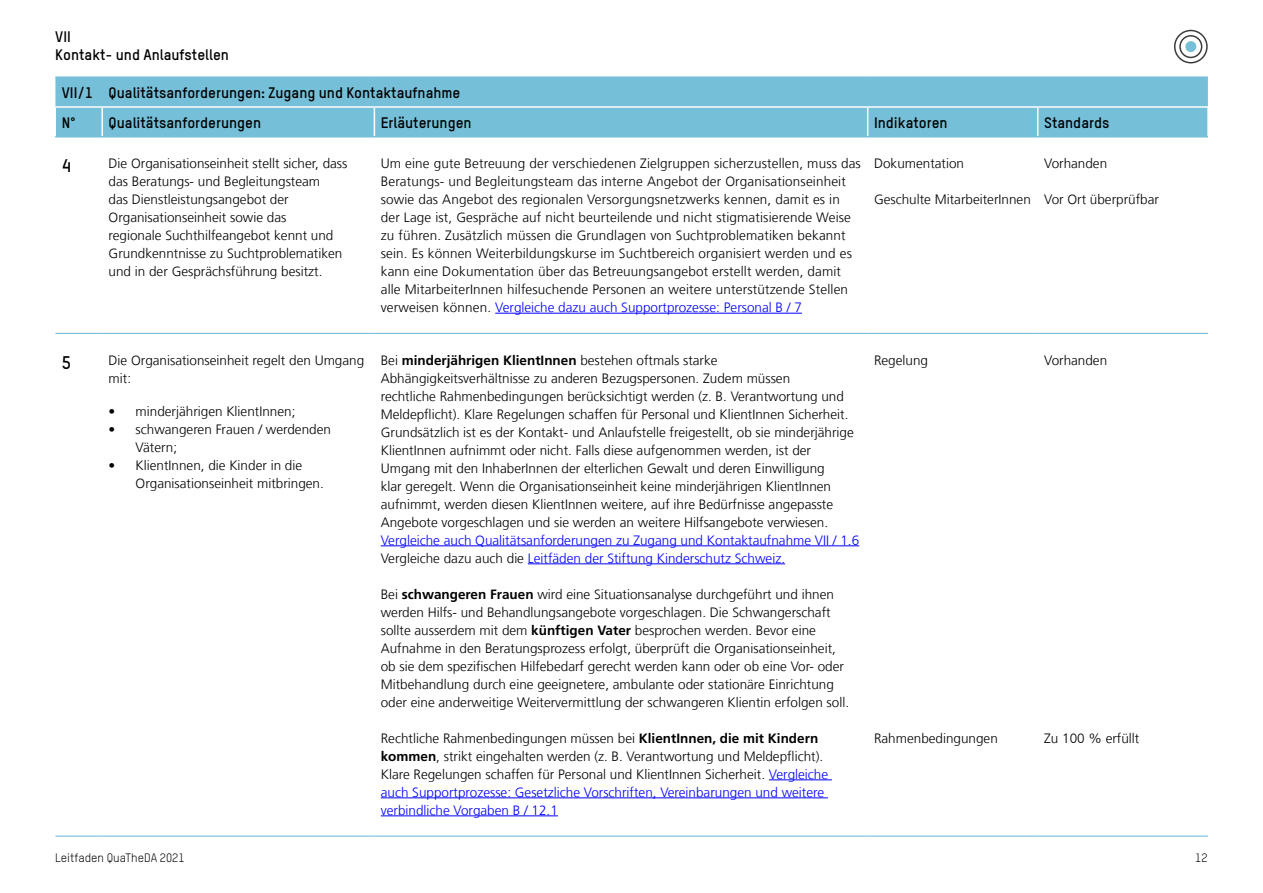
<style>
.page{position:relative;width:1263px;height:893px;background:#fff}
.page>*{position:absolute;margin:0;border:0;box-sizing:border-box;transform-origin:0 0}
.t1{font:700 18px "TSTAR";color:#000}
.t2{font:700 15px/18px "TSTAR";color:#000}
.t3{font:300 13.5px/18px "Frutiger LT Com";color:#000}
.t4{font:300 13.5px/18px "Frutiger LT Com";color:#00f}
.t5{font:12px "TSTAR";color:#000}
.s1{color:#00f}
.s2{font-weight:700}
.s3{color:#000}
</style>
<div class="page">
<div style="left:1185px;top:41px;width:11px;height:11px;background:#75bfd8;border-radius:50%"></div>
<div style="left:1179px;top:35px;width:23px;height:23px;border:1px solid #3c3c3b;border-radius:50%"></div>
<div style="left:1174px;top:30px;width:34px;height:33px;border:1px solid #3c3c3b;border-radius:50%"></div>
<div style="left:55px;top:78px;width:1153px;height:58px;background:#75bfd8"></div>
<svg style="left:55px;top:108px;width:1px;height:28px"></svg>
<svg style="left:1207px;top:108px;width:1px;height:28px"></svg>
<hr style="left:55px;top:106px;width:47px;height:2px;background:#fff">
<hr style="left:102px;top:106px;width:272px;height:2px;background:#fff">
<hr style="left:101px;top:108px;width:2px;height:28px;background:#fff">
<hr style="left:374px;top:106px;width:494px;height:2px;background:#fff">
<svg style="left:374px;top:108px;width:1px;height:28px"></svg>
<hr style="left:868px;top:106px;width:170px;height:2px;background:#fff">
<svg style="left:867px;top:108px;width:1px;height:28px"></svg>
<hr style="left:1038px;top:106px;width:170px;height:2px;background:#fff">
<svg style="left:1037px;top:108px;width:1px;height:28px"></svg>
<hr style="left:55px;top:76px;width:47px;height:2px;background:#75bfd8">
<hr style="left:102px;top:76px;width:272px;height:2px;background:#75bfd8">
<hr style="left:374px;top:76px;width:494px;height:2px;background:#75bfd8">
<hr style="left:868px;top:76px;width:170px;height:2px;background:#75bfd8">
<hr style="left:1038px;top:76px;width:170px;height:2px;background:#75bfd8">
<hr style="left:55px;top:136px;width:47px;height:2px;background:#75bfd8">
<hr style="left:102px;top:136px;width:272px;height:2px;background:#75bfd8">
<hr style="left:374px;top:136px;width:494px;height:2px;background:#75bfd8">
<hr style="left:868px;top:136px;width:170px;height:2px;background:#75bfd8">
<hr style="left:1038px;top:136px;width:170px;height:2px;background:#75bfd8">
<hr style="left:55px;top:333px;width:47px;height:1px;background:#75bfd8">
<hr style="left:55px;top:835px;width:47px;height:2px;background:#75bfd8">
<hr style="left:102px;top:333px;width:272px;height:1px;background:#75bfd8">
<hr style="left:102px;top:835px;width:272px;height:2px;background:#75bfd8">
<hr style="left:374px;top:333px;width:494px;height:1px;background:#75bfd8">
<hr style="left:868px;top:333px;width:170px;height:1px;background:#75bfd8">
<hr style="left:374px;top:835px;width:494px;height:2px;background:#75bfd8">
<hr style="left:868px;top:835px;width:170px;height:2px;background:#75bfd8">
<hr style="left:1038px;top:333px;width:170px;height:1px;background:#75bfd8">
<hr style="left:1038px;top:835px;width:170px;height:2px;background:#75bfd8">
<hr style="left:495px;top:313px;width:307px;height:1px;background:#00f">
<hr style="left:381px;top:545px;width:478px;height:1px;background:#00f">
<hr style="left:528px;top:563px;width:257px;height:1px;background:#00f">
<hr style="left:769px;top:779px;width:63px;height:1px;background:#00f">
<hr style="left:381px;top:797px;width:447px;height:1px;background:#00f">
<hr style="left:381px;top:815px;width:177px;height:1px;background:#00f">
<p class="t2" style="left:55px;top:27px;width:175px">VII<br>Kontakt- und Anlaufstellen</p>
<p class="t2" style="left:62px;top:77px;width:400px;line-height:29.7px">VII/1 Qualitätsanforderungen: Zugang und Kontaktaufnahme<br>N°</p>
<p class="t2" style="left:109px;top:113px;width:154px">Qualitätsanforderungen</p>
<p class="t2" style="left:381px;top:113px;width:92px">Erläuterungen</p>
<p class="t2" style="left:874px;top:113px;width:75px">Indikatoren</p>
<p class="t2" style="left:1044px;top:113px;width:67px">Standards</p>
<h1 class="t1" style="left:62px;top:154px;width:11px">4</h1>
<p class="t3" style="left:109px;top:155px;width:240px">Die Organisationseinheit stellt sicher, dass das Beratungs- und Begleitungsteam<br>das Dienstleistungsangebot der Organisationseinheit sowie das<br>regionale Suchthilfeangebot kennt und Grundkenntnisse zu Suchtproblematiken und in der Gesprächsführung besitzt.</p>
<p class="t3" style="left:381px;top:155px;width:482px">Um eine gute Betreuung der verschiedenen Zielgruppen sicherzustellen, muss das Beratungs- und Begleitungsteam das interne Angebot der Organisationseinheit sowie das Angebot des regionalen Versorgungsnetzwerks kennen, damit es in der Lage ist, Gespräche auf nicht beurteilende und nicht stigmatisierende Weise zu führen. Zusätzlich müssen die Grundlagen von Suchtproblematiken bekannt sein. Es können Weiterbildungskurse im Suchtbereich organisiert werden und es kann eine Dokumentation über das Betreuungsangebot erstellt werden, damit alle MitarbeiterInnen hilfesuchende Personen an weitere unterstützende Stellen verweisen können. <span class="s1">Vergleiche dazu auch Supportprozesse: Personal B / 7</span></p>
<p class="t3" style="left:874px;top:155px;width:92px">Dokumentation</p>
<p class="t3" style="left:874px;top:191px;width:158px">Geschulte MitarbeiterInnen</p>
<p class="t3" style="left:1044px;top:155px;width:65px">Vorhanden</p>
<p class="t3" style="left:1044px;top:191px;width:116px">Vor Ort überprüfbar</p>
<h1 class="t1" style="left:62px;top:351px;width:11px">5</h1>
<p class="t3" style="left:109px;top:351px;width:257px">Die Organisationseinheit regelt den Umgang mit:</p>
<p class="t3" style="left:109px;top:402px;width:188px">• minderjährigen KlientInnen;</p>
<p class="t3" style="left:136px;top:420px;width:197px;text-indent:-27px">• schwangeren Frauen / werdenden<br>Vätern;</p>
<p class="t3" style="left:136px;top:456px;width:190px;text-indent:-27px">• KlientInnen, die Kinder in die<br>Organisationseinheit mitbringen.</p>
<p class="t3" style="left:381px;top:351px;width:475px">Bei <span class="s2">minderjährigen KlientInnen</span> bestehen oftmals starke Abhängigkeitsverhältnisse zu anderen Bezugspersonen. Zudem müssen<br>rechtliche Rahmenbedingungen berücksichtigt werden (z. B. Verantwortung und Meldepflicht). Klare Regelungen schaffen für Personal und KlientInnen Sicherheit.<br>Grundsätzlich ist es der Kontakt- und Anlaufstelle freigestellt, ob sie minderjährige KlientInnen aufnimmt oder nicht. Falls diese aufgenommen werden, ist der Umgang mit den InhaberInnen der elterlichen Gewalt und deren Einwilligung<br>klar geregelt. Wenn die Organisationseinheit keine minderjährigen KlientInnen aufnimmt, werden diesen KlientInnen weitere, auf ihre Bedürfnisse angepasste Angebote vorgeschlagen und sie werden an weitere Hilfsangebote verwiesen.</p>
<p class="t4" style="left:381px;top:531px;width:480px">Vergleiche auch Qualitätsanforderungen zu Zugang und Kontaktaufnahme VII / 1.6<br><span class="s3">Vergleiche dazu auch die</span> Leitfäden der Stiftung Kinderschutz Schweiz.</p>
<p class="t3" style="left:381px;top:585px;width:470px">Bei <span class="s2">schwangeren Frauen</span> wird eine Situationsanalyse durchgeführt und ihnen werden Hilfs- und Behandlungsangebote vorgeschlagen. Die Schwangerschaft sollte ausserdem mit dem <span class="s2">künftigen Vater</span> besprochen werden. Bevor eine Aufnahme in den Beratungsprozess erfolgt, überprüft die Organisationseinheit, ob sie dem spezifischen Hilfebedarf gerecht werden kann oder ob eine Vor- oder Mitbehandlung durch eine geeignetere, ambulante oder stationäre Einrichtung oder eine anderweitige Weitervermittlung der schwangeren Klientin erfolgen soll.</p>
<p class="t3" style="left:381px;top:729px;width:449px">Rechtliche Rahmenbedingungen müssen bei <span class="s2">KlientInnen, die mit Kindern kommen</span>, strikt eingehalten werden (z. B. Verantwortung und Meldepflicht).<br>Klare Regelungen schaffen für Personal und KlientInnen Sicherheit. <span class="s1">Vergleiche auch Supportprozesse: Gesetzliche Vorschriften, Vereinbarungen und weitere verbindliche Vorgaben B / 12.1</span></p>
<p class="t3" style="left:874px;top:351px;width:56px">Regelung</p>
<p class="t3" style="left:874px;top:729px;width:125px">Rahmenbedingungen</p>
<p class="t3" style="left:1044px;top:351px;width:65px">Vorhanden</p>
<p class="t3" style="left:1044px;top:729px;width:97px">Zu 100 % erfüllt</p>
<p class="t5" style="left:55px;top:850px;width:131px">Leitfaden QuaTheDA 2021</p>
<p class="t5" style="left:1195px;top:850px;width:14px">12</p>
</div>
